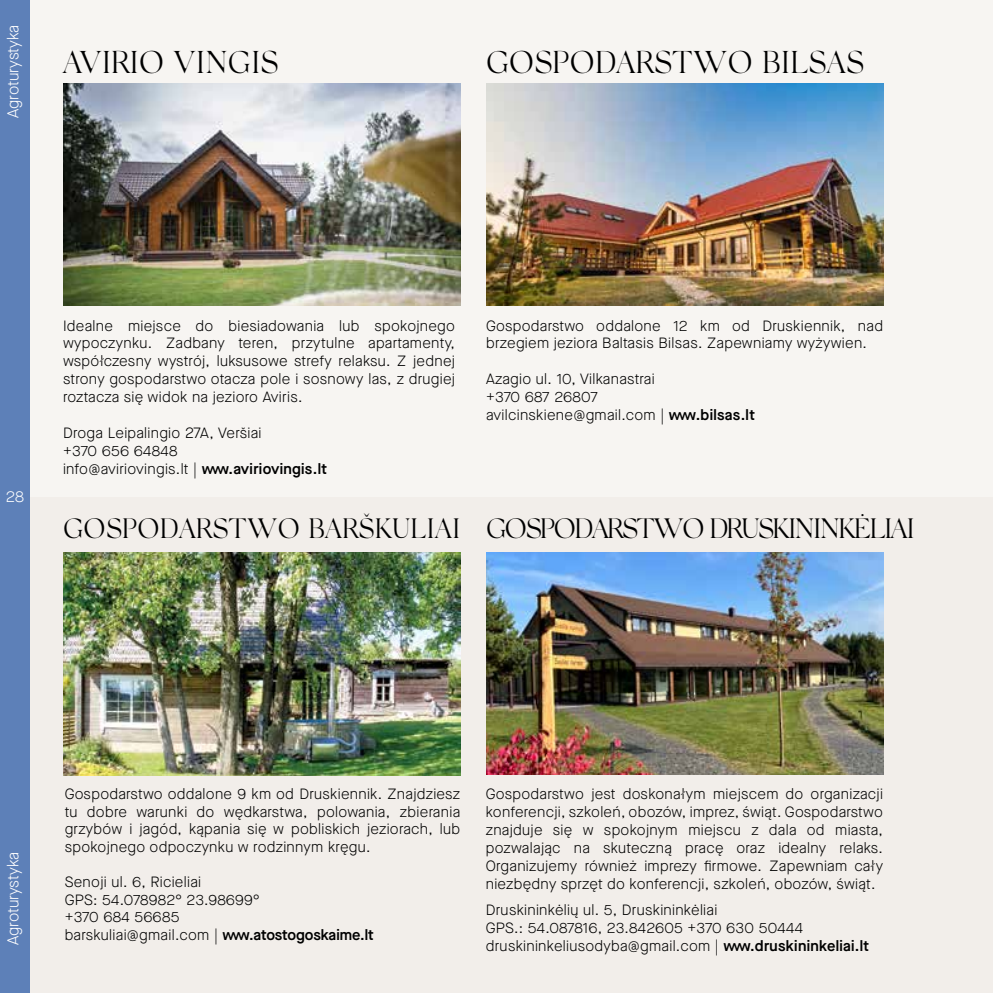
<style>
.page{position:relative;width:993px;height:993px;background:#fff}
.page>*{position:absolute;margin:0;border:0;box-sizing:border-box;transform-origin:0 0}
.t1{font:300 31.5px "Silk Serif";color:#000}
.t2{font:300 28px "Silk Serif";letter-spacing:-.06em;color:#000}
.t3{font:300 15.75px "Maison Neue";letter-spacing:-.015em;color:#fff}
.t4{font:300 14.88px/17.8px "Maison Neue";letter-spacing:.02em;color:#000}
.s1{font-weight:600}
</style>
<div class="page">
<div style="left:0;top:0;width:992px;height:992px;background:#f7f5f2"></div>
<div style="left:0;top:497px;width:992px;height:495px;background:#f2eeea"></div>
<img style="left:486px;top:552px;width:396px;height:222px">
<img style="left:63px;top:552px;width:397px;height:223px">
<img style="left:486px;top:83px;width:396px;height:223px">
<img style="left:63px;top:83px;width:397px;height:223px">
<div style="left:0;top:0;width:30px;height:992px;background:#5d80b8"></div>
<p class="t3" style="left:3px;top:117px;width:94px;rotate:-90deg">Agroturystyka</p>
<h1 class="t1" style="left:63px;top:43px;width:217px">AVIRIO VINGIS</h1>
<h1 class="t1" style="left:486px;top:43px;width:379px">GOSPODARSTWO BILSAS</h1>
<p class="t3" style="left:6px;top:486px;width:20px">28</p>
<p class="t4" style="left:63px;top:316px;width:393px;text-align:justify">Idealne miejsce do biesiadowania lub spokojnego wypoczynku. Zadbany teren, przytulne apartamenty, współczesny wystrój, luksusowe strefy relaksu. Z jednej strony gospodarstwo otacza pole i sosnowy las, z drugiej roztacza się widok na jezioro Aviris.</p>
<p class="t4" style="left:63px;top:423px;width:265px">Droga Leipalingio 27A, Veršiai<br>+370 656 64848<br>info@aviriovingis.lt | <span class="s1">www.aviriovingis.lt</span></p>
<p class="t4" style="left:486px;top:316px;width:398px">Gospodarstwo oddalone 12 km od Druskiennik, nad brzegiem jeziora Baltasis Bilsas. Zapewniamy wyżywien.</p>
<p class="t4" style="left:486px;top:370px;width:270px">Azagio ul. 10, Vilkanastrai<br>+370 687 26807 avilcinskiene@gmail.com | <span class="s1">www.bilsas.lt</span></p>
<h2 class="t2" style="left:63px;top:511px;width:853px">GOSPODARSTWO BARŠKULIAI GOSPODARSTWO DRUSKININKĖLIAI</h2>
<p class="t3" style="left:3px;top:944px;width:94px;rotate:-90deg">Agroturystyka</p>
<p class="t4" style="left:65px;top:785px;width:397px;text-align:justify">Gospodarstwo oddalone 9 km od Druskiennik. Znajdziesz tu dobre warunki do wędkarstwa, polowania, zbierania grzybów i jagód, kąpania się w pobliskich jeziorach, lub spokojnego odpoczynku w rodzinnym kręgu.</p>
<p class="t4" style="left:65px;top:872px;width:310px">Senoji ul. 6, Ricieliai<br>GPS: 54.078982° 23.98699°<br>+370 684 56685<br>barskuliai@gmail.com | <span class="s1">www.atostogoskaime.lt</span></p>
<p class="t4" style="left:485px;top:785px;width:398px;text-align:justify">Gospodarstwo jest doskonałym miejscem do organizacji konferencji, szkoleń, obozów, imprez, świąt. Gospodarstwo znajduje się w spokojnym miejscu z dala od miasta, pozwalając na skuteczną pracę oraz idealny relaks.<br>Organizujemy również imprezy firmowe. Zapewniam cały niezbędny sprzęt do konferencji, szkoleń, obozów, świąt.</p>
<p class="t4" style="left:485px;top:900px;width:384px">Druskininkėlių ul. 5, Druskininkėliai<br>GPS.: 54.087816, 23.842605 +370 630 50444 druskininkeliusodyba@gmail.com | <span class="s1">www.druskininkeliai.lt</span></p>
</div>
